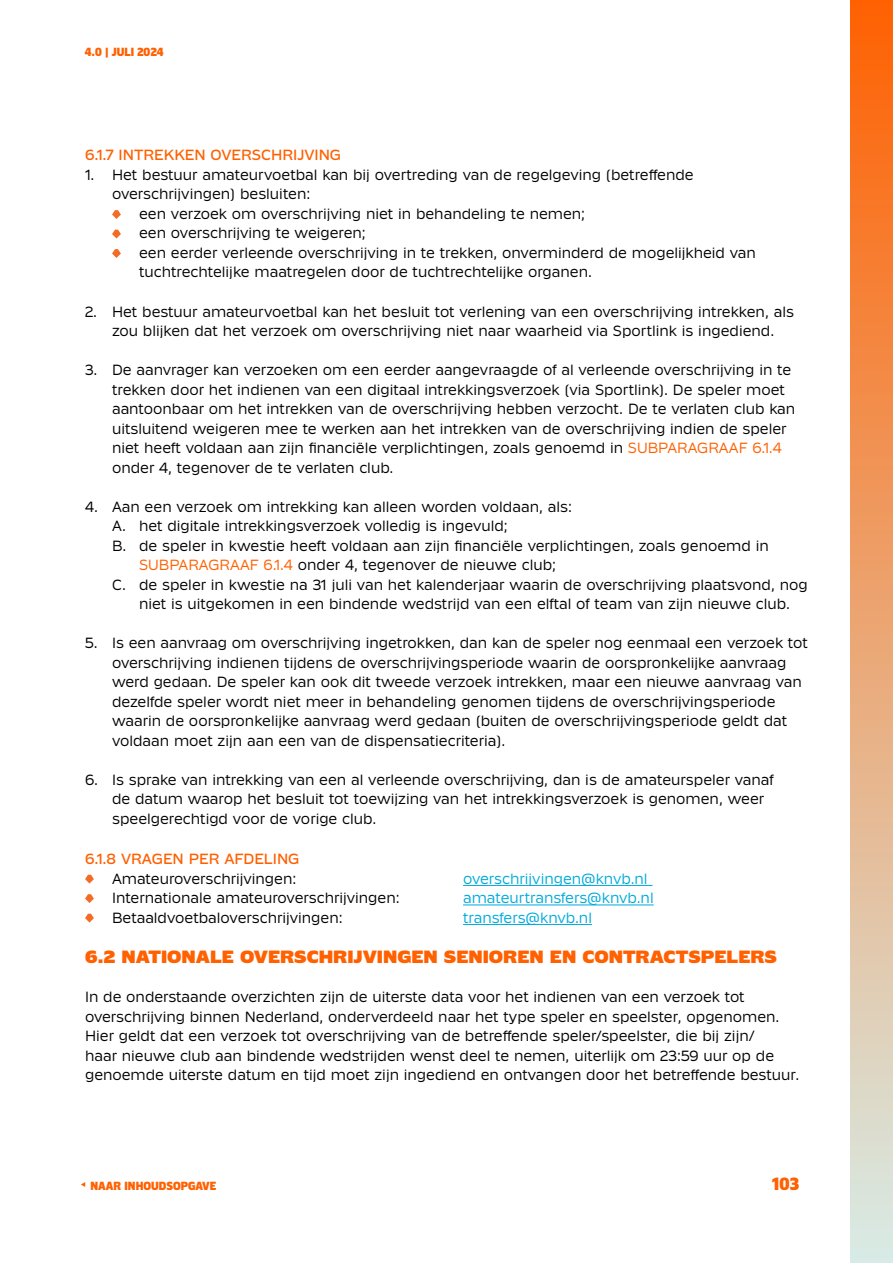
<style>
.page{position:relative;width:893px;height:1263px;background:#fff}
.page>*{position:absolute;margin:0;border:0;box-sizing:border-box;transform-origin:0 0}
.t1{font:700 18px "Klub KNVB092024";color:#ff6000}
.t2{font:700 18px "Klub KNVB072024";color:#ff6000}
.t3{font:15px/19.5px "Klub KNVB092024";color:#000}
.t4{font:15px "Klub KNVB092024";color:#00aadb}
.t5{font:500 15px "Klub KNVB092024";color:#ff6000}
.t6{font:700 12px "Klub KNVB072024";color:#ff6000}
.s1{color:#ff6000}
</style>
<div class="page">
<svg style="left:81px;top:1182px;width:4px;height:5px"></svg>
<div style="left:850px;top:0;width:43px;height:1263px;background:linear-gradient(to bottom,#ff6101,#d8ebe6)"></div>
<hr style="left:463px;top:885px;width:189px;height:1px;background:#00aadb">
<hr style="left:463px;top:904px;width:191px;height:1px;background:#00aadb">
<hr style="left:463px;top:924px;width:129px;height:1px;background:#00aadb">
<svg style="left:112px;top:210px;width:9px;height:9px"></svg>
<svg style="left:112px;top:230px;width:9px;height:8px"></svg>
<svg style="left:112px;top:249px;width:9px;height:9px"></svg>
<svg style="left:85px;top:875px;width:9px;height:8px"></svg>
<svg style="left:85px;top:894px;width:9px;height:9px"></svg>
<svg style="left:85px;top:914px;width:9px;height:8px"></svg>
<p class="t6" style="left:85px;top:45px;width:80px">4.0 | JULI 2024</p>
<p class="t5" style="left:85px;top:147px;width:258px">6.1.7 INTREKKEN OVERSCHRIJVING</p>
<p class="t3" style="left:85px;top:165px;width:610px">1. Het bestuur amateurvoetbal kan bij overtreding van de regelgeving (betreffende</p>
<p class="t3" style="left:112px;top:184px;width:200px">overschrijvingen) besluiten:</p>
<p class="t3" style="left:139px;top:204px;width:448px">een verzoek om overschrijving niet in behandeling te nemen;</p>
<p class="t3" style="left:139px;top:223px;width:228px">een overschrijving te weigeren;</p>
<p class="t3" style="left:139px;top:243px;width:618px">een eerder verleende overschrijving in te trekken, onverminderd de mogelijkheid van</p>
<p class="t3" style="left:139px;top:262px;width:454px">tuchtrechtelijke maatregelen door de tuchtrechtelijke organen.</p>
<p class="t3" style="left:85px;top:301px;width:710px;text-align:center">2. Het bestuur amateurvoetbal kan het besluit tot verlening van een overschrijving intrekken, als zou blijken dat het verzoek om overschrijving niet naar waarheid via Sportlink is ingediend.</p>
<p class="t3" style="left:112px;top:360px;width:685px;text-indent:-27px">3. De aanvrager kan verzoeken om een eerder aangevraagde of al verleende overschrijving in te trekken door het indienen van een digitaal intrekkingsverzoek (via Sportlink). De speler moet aantoonbaar om het intrekken van de overschrijving hebben verzocht. De te verlaten club kan uitsluitend weigeren mee te werken aan het intrekken van de overschrijving indien de speler niet heeft voldaan aan zijn financiële verplichtingen, zoals genoemd in <span class="s1">SUBPARAGRAAF 6.1.4 </span>onder 4, tegenover de te verlaten club.</p>
<p class="t3" style="left:85px;top:496px;width:488px">4. Aan een verzoek om intrekking kan alleen worden voldaan, als:</p>
<p class="t3" style="left:112px;top:516px;width:397px">A. het digitale intrekkingsverzoek volledig is ingevuld;</p>
<p class="t3" style="left:112px;top:535px;width:658px">B. de speler in kwestie heeft voldaan aan zijn financiële verplichtingen, zoals genoemd in</p>
<p class="t3" style="left:139px;top:555px;width:419px"><span class="s1">SUBPARAGRAAF 6.1.4</span> onder 4, tegenover de nieuwe club;</p>
<p class="t3" style="left:112px;top:574px;width:697px">C. de speler in kwestie na 31 juli van het kalenderjaar waarin de overschrijving plaatsvond, nog</p>
<p class="t3" style="left:139px;top:594px;width:652px">niet is uitgekomen in een bindende wedstrijd van een elftal of team van zijn nieuwe club.</p>
<p class="t3" style="left:112px;top:633px;width:697px;text-indent:-27px">5. Is een aanvraag om overschrijving ingetrokken, dan kan de speler nog eenmaal een verzoek tot overschrijving indienen tijdens de overschrijvingsperiode waarin de oorspronkelijke aanvraag werd gedaan. De speler kan ook dit tweede verzoek intrekken, maar een nieuwe aanvraag van dezelfde speler wordt niet meer in behandeling genomen tijdens de overschrijvingsperiode waarin de oorspronkelijke aanvraag werd gedaan (buiten de overschrijvingsperiode geldt dat voldaan moet zijn aan een van de dispensatiecriteria).</p>
<p class="t3" style="left:112px;top:769px;width:663px;text-indent:-27px">6. Is sprake van intrekking van een al verleende overschrijving, dan is de amateurspeler vanaf de datum waarop het besluit tot toewijzing van het intrekkingsverzoek is genomen, weer speelgerechtigd voor de vorige club.</p>
<p class="t5" style="left:85px;top:850px;width:216px">6.1.8 VRAGEN PER AFDELING</p>
<p class="t3" style="left:112px;top:868px;width:186px">Amateuroverschrijvingen:</p>
<p class="t4" style="left:463px;top:870px;width:186px">overschrijvingen@knvb.nl</p>
<p class="t3" style="left:112px;top:888px;width:289px">Internationale amateuroverschrijvingen:</p>
<p class="t4" style="left:463px;top:889px;width:192px">amateurtransfers@knvb.nl</p>
<p class="t3" style="left:112px;top:907px;width:232px">Betaaldvoetbaloverschrijvingen:</p>
<p class="t4" style="left:463px;top:909px;width:130px">transfers@knvb.nl</p>
<p class="t1" style="left:85px;top:946px;width:693px">6.2 NATIONALE OVERSCHRIJVINGEN SENIOREN EN CONTRACTSPELERS</p>
<p class="t3" style="left:85px;top:987px;width:716px">In de onderstaande overzichten zijn de uiterste data voor het indienen van een verzoek tot overschrijving binnen Nederland, onderverdeeld naar het type speler en speelster, opgenomen.<br>Hier geldt dat een verzoek tot overschrijving van de betreffende speler/speelster, die bij zijn/<br>haar nieuwe club aan bindende wedstrijden wenst deel te nemen, uiterlijk om 23:59 uur op de genoemde uiterste datum en tijd moet zijn ingediend en ontvangen door het betreffende bestuur.</p>
<p class="t6" style="left:91px;top:1179px;width:127px">NAAR INHOUDSOPGAVE</p>
<p class="t2" style="left:772px;top:1173px;width:29px">103</p>
</div>
